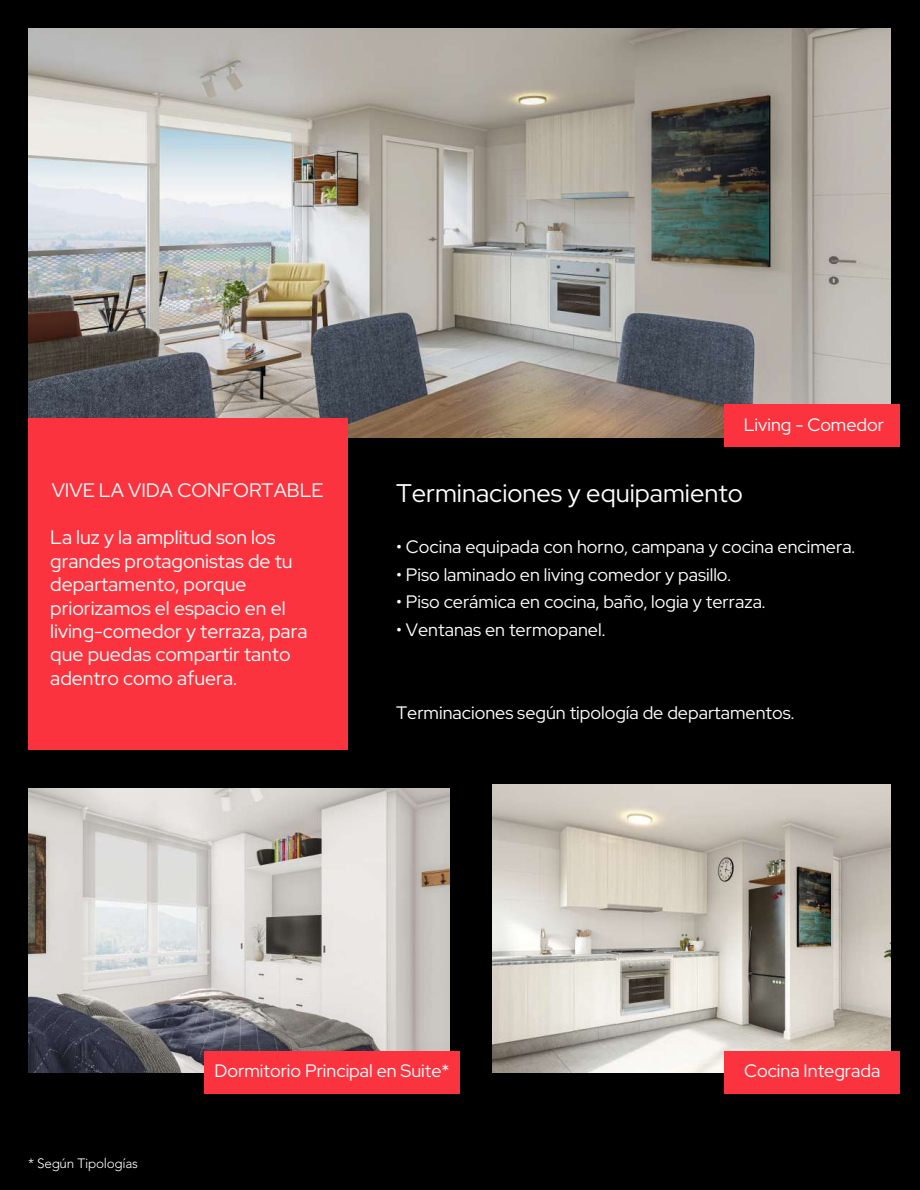
<style>
.page{position:relative;width:920px;height:1190px;background:#000}
.page>*{position:absolute;margin:0;border:0;box-sizing:border-box;transform-origin:0 0}
.t1{font:25.5px "Red Hat Display";color:#fff}
.t2{font:19.5px/23.4px "Red Hat Display";color:#fff}
.t3{font:18px "Red Hat Display";color:#fff}
.t4{font:300 13.5px "Avenir";letter-spacing:-.02em;color:#fff}
</style>
<div class="page">
<img style="left:28px;top:28px;width:862px;height:409px">
<div style="left:28px;top:418px;width:319px;height:331px;background:#fb333e"></div>
<img style="left:28px;top:789px;width:421px;height:283px">
<img style="left:492px;top:784px;width:398px;height:288px">
<div style="left:724px;top:404px;width:175px;height:43px;background:#fb333e"></div>
<div style="left:204px;top:1050px;width:256px;height:43px;background:#fb333e"></div>
<div style="left:724px;top:1050px;width:175px;height:43px;background:#fb333e"></div>
<hr style="left:919px;top:1055px;width:1px;height:135px;background:#fff">
<p class="t2" style="left:52px;top:478px;width:273px">VIVE LA VIDA CONFORTABLE</p>
<p class="t2" style="left:50px;top:525px;width:259px">La luz y la amplitud son los grandes protagonistas de tu departamento, porque priorizamos el espacio en el living-comedor y terraza, para que puedas compartir tanto adentro como afuera.</p>
<p class="t3" style="left:743px;top:413px;width:142px">Living - Comedor</p>
<h1 class="t1" style="left:396px;top:476px;width:348px">Terminaciones y equipamiento</h1>
<p class="t3" style="left:396px;top:535px;width:460px">• Cocina equipada con horno, campana y cocina encimera.</p>
<p class="t3" style="left:396px;top:563px;width:336px">• Piso laminado en living comedor y pasillo.</p>
<p class="t3" style="left:396px;top:590px;width:371px">• Piso cerámica en cocina, baño, logia y terraza.</p>
<p class="t3" style="left:396px;top:618px;width:211px">• Ventanas en termopanel.</p>
<p class="t3" style="left:396px;top:701px;width:400px">Terminaciones según tipología de departamentos.</p>
<p class="t4" style="left:28px;top:1153px;width:111px">* Según Tipologías</p>
<p class="t3" style="left:214px;top:1059px;width:236px">Dormitorio Principal en Suite*</p>
<p class="t3" style="left:744px;top:1059px;width:138px">Cocina Integrada</p>
</div>
